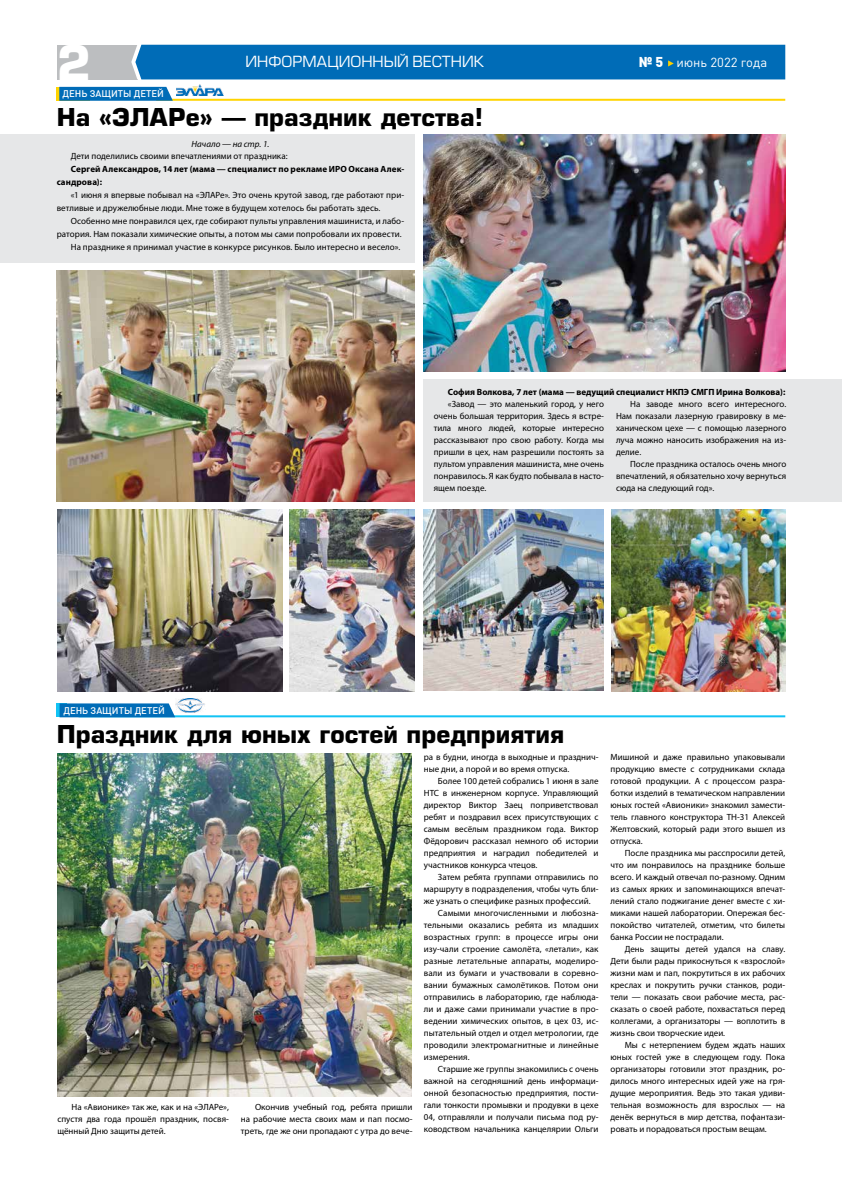
<style>
.page{position:relative;width:842px;height:1191px;background:#fff}
.page>*{position:absolute;margin:0;border:0;box-sizing:border-box;transform-origin:0 0}
.t1{font:700 48px "Europe C";color:#fff}
.t2{font:700 24px "Europe C";color:#000}
.t3{font:15px "Europe C";color:#fff}
.t4{font:13px "DIN Cyr";color:#fff}
.t5{font:500 9.5px "DIN Cyr";color:#fff}
.t6{font:9px/12px "Myriad Pro";color:#000;text-align:justify}
.t7{font:700 9px/13px "Myriad Pro";letter-spacing:.005em;color:#000}
.t8{font:italic 9px "Myriad Pro";color:#000}
.s1{font-weight:900;font-size:14px}
</style>
<div class="page">
<div style="left:57px;top:45px;width:81px;height:34px;background:#bcbec0"></div>
<div style="left:131px;top:45px;width:654px;height:34px;background:#006cb7"></div>
<div style="left:0;top:134px;width:414px;height:129px;background:#e6e7e8"></div>
<hr style="left:79px;top:715px;width:706px;height:2px;background:#12c3f4">
<img style="left:175px;top:699px;width:30px;height:14px">
<svg style="left:57px;top:703px;width:3px;height:14px"></svg>
<svg style="left:60px;top:703px;width:115px;height:14px;background:#0e74bb"></svg>
<img style="left:57px;top:753px;width:355px;height:343px">
<img style="left:176px;top:84px;width:47px;height:12px">
<hr style="left:156px;top:99px;width:629px;height:2px;background:#ffd400">
<div style="left:57px;top:87px;width:33px;height:14px;background:#ffd400"></div>
<svg style="left:59px;top:87px;width:114px;height:14px;background:#0c72b7"></svg>
<img style="left:424px;top:134px;width:361px;height:238px">
<img style="left:57px;top:270px;width:357px;height:232px">
<div style="left:424px;top:379px;width:418px;height:123px;background:#e6e7e8"></div>
<img style="left:57px;top:509px;width:225px;height:182px">
<img style="left:424px;top:509px;width:179px;height:182px">
<img style="left:612px;top:509px;width:173px;height:182px">
<img style="left:290px;top:509px;width:124px;height:182px">
<h1 class="t1" style="left:57px;top:34px;width:36px">2</h1>
<h3 class="t3" style="left:245px;top:53px;width:240px">ИНФОРМАЦИОННЫЙ ВЕСТНИК</h3>
<h3 class="t4" style="left:639px;top:55px;width:130px"><span class="s1">№ 5</span> июнь 2022 года</h3>
<p class="t5" style="left:63px;top:88px;width:103px">День защиты детей</p>
<h2 class="t2" style="left:57px;top:103px;width:428px">На «ЭЛАРе» — праздник детства!</h2>
<p class="t8" style="left:191px;top:139px;width:79px">Начало — на стр. 1.</p>
<p class="t6" style="left:71px;top:150px;width:218px">Дети поделились своими впечатлениями от праздника:</p>
<p class="t7" style="left:57px;top:162px;width:349px;text-indent:14px">Сергей Александров, 14 лет (мама — специалист по рекламе ИРО Оксана Алек&shy;сандрова):</p>
<p class="t6" style="left:57px;top:189px;width:349px;line-height:13px;text-indent:14px">«1 июня я впервые побывал на «ЭЛАРе». Это очень крутой завод, где работают при&shy;ветливые и дружелюбные люди. Мне тоже в будущем хотелось бы работать здесь.</p>
<p class="t6" style="left:71px;top:215px;width:335px">Особенно мне понравился цех, где собирают пульты управления машиниста, и лабо-</p>
<p class="t6" style="left:57px;top:228px;width:346px">ратория. Нам показали химические опыты, а потом мы сами попробовали их провести.</p>
<p class="t6" style="left:71px;top:241px;width:331px">На празднике я принимал участие в конкурсе рисунков. Было интересно и весело».</p>
<p class="t7" style="left:448px;top:385px;width:339px">София Волкова, 7 лет (мама — ведущий специалист НКПЭ СМГП Ирина Волкова):</p>
<p class="t6" style="left:434px;top:398px;width:172px;text-indent:14px">«Завод — это маленький город, у него очень большая территория. Здесь я встре&shy;тила много людей, которые интересно рассказывают про свою работу. Когда мы пришли в цех, нам разрешили постоять за пультом управления машиниста, мне очень понравилось. Я как будто побывала в насто&shy;ящем поезде.</p>
<p class="t6" style="left:616px;top:398px;width:172px;text-indent:14px">На заводе много всего интересного.<br>Нам показали лазерную гравировку в ме&shy;ханическом цехе — с помощью лазерного луча можно наносить изображения на из&shy;делие.</p>
<p class="t6" style="left:616px;top:458px;width:172px;text-indent:14px">После праздника осталось очень много впечатлений, я обязательно хочу вернуться сюда на следующий год».</p>
<p class="t5" style="left:63px;top:704px;width:103px">День защиты детей</p>
<h2 class="t2" style="left:57px;top:720px;width:509px">Праздник для юных гостей предприятия</h2>
<p class="t6" style="left:57px;top:1100px;width:173px;text-indent:14px">На «Авионике» так же, как и на «ЭЛАРе», спустя два года прошёл праздник, посвя&shy;щённый Дню защиты детей.</p>
<p class="t6" style="left:241px;top:1100px;width:173px;text-indent:14px">Окончив учебный год, ребята пришли на рабочие места своих мам и пап посмо&shy;треть, где же они пропадают с утра до вече-</p>
<p class="t6" style="left:424px;top:751px;width:176px">ра в будни, иногда в выходные и празднич&shy;ные дни, а порой и во время отпуска.</p>
<p class="t6" style="left:424px;top:775px;width:176px;text-indent:14px">Более 100 детей собрались 1 июня в зале НТС в инженерном корпусе. Управляющий директор Виктор Заец поприветствовал ребят и поздравил всех присутствующих с самым весёлым праздником года. Виктор Фёдорович рассказал немного об истории предприятия и наградил победителей и участников конкурса чтецов.</p>
<p class="t6" style="left:438px;top:871px;width:162px">Затем ребята группами отправились по</p>
<p class="t6" style="left:424px;top:883px;width:176px">маршруту в подразделения, чтобы чуть бли-</p>
<p class="t6" style="left:424px;top:895px;width:168px">же узнать о специфике разных профессий.</p>
<p class="t6" style="left:438px;top:907px;width:162px">Самыми многочисленными и любозна-</p>
<p class="t6" style="left:424px;top:919px;width:176px">тельными оказались ребята из младших</p>
<p class="t6" style="left:424px;top:931px;width:176px">возрастных групп: в процессе игры они</p>
<p class="t6" style="left:424px;top:943px;width:176px">изу-чали строение самолёта, «летали», как</p>
<p class="t6" style="left:424px;top:955px;width:176px">разные летательные аппараты, моделиро-</p>
<p class="t6" style="left:424px;top:967px;width:176px">вали из бумаги и участвовали в соревно-</p>
<p class="t6" style="left:424px;top:979px;width:176px">вании бумажных самолётиков. Потом они</p>
<p class="t6" style="left:424px;top:991px;width:176px">отправились в лабораторию, где наблюда-</p>
<p class="t6" style="left:424px;top:1003px;width:176px">ли и даже сами принимали участие в про-</p>
<p class="t6" style="left:424px;top:1015px;width:176px">ведении химических опытов, в цех 03, ис-</p>
<p class="t6" style="left:424px;top:1027px;width:176px">пытательный отдел и отдел метрологии, где</p>
<p class="t6" style="left:424px;top:1039px;width:176px">проводили электромагнитные и линейные</p>
<p class="t6" style="left:424px;top:1051px;width:47px">измерения.</p>
<p class="t6" style="left:438px;top:1063px;width:162px">Старшие же группы знакомились с очень</p>
<p class="t6" style="left:424px;top:1075px;width:176px">важной на сегодняшний день информаци-</p>
<p class="t6" style="left:424px;top:1087px;width:176px">онной безопасностью предприятия, пости-</p>
<p class="t6" style="left:424px;top:1099px;width:176px">гали тонкости промывки и продувки в цехе</p>
<p class="t6" style="left:424px;top:1111px;width:176px">04, отправляли и получали письма под ру-</p>
<p class="t6" style="left:424px;top:1123px;width:176px">ководством начальника канцелярии Ольги</p>
<p class="t6" style="left:610px;top:751px;width:176px">Мишиной и даже правильно упаковывали продукцию вместе с сотрудниками склада готовой продукции. А с процессом разра&shy;ботки изделий в тематическом направлении юных гостей «Авионики» знакомил замести&shy;тель главного конструктора ТН-31 Алексей Желтовский, который ради этого вышел из отпуска.</p>
<p class="t6" style="left:610px;top:847px;width:176px;text-indent:14px">После праздника мы расспросили детей, что им понравилось на празднике больше всего. И каждый отвечал по-разному. Одним из самых ярких и запоминающихся впечат&shy;лений стало поджигание денег вместе с хи&shy;миками нашей лаборатории. Опережая бес&shy;покойство читателей, отметим, что билеты банка России не пострадали.</p>
<p class="t6" style="left:610px;top:943px;width:176px;text-indent:14px">День защиты детей удался на славу.<br>Дети были рады прикоснуться к «взрослой» жизни мам и пап, покрутиться в их рабочих креслах и покрутить ручки станков, роди&shy;тели — показать свои рабочие места, рас&shy;сказать о своей работе, похвастаться перед коллегами, а организаторы — воплотить в жизнь свои творческие идеи.</p>
<p class="t6" style="left:610px;top:1039px;width:176px;text-indent:14px">Мы с нетерпением будем ждать наших юных гостей уже в следующем году. Пока организаторы готовили этот праздник, ро&shy;дилось много интересных идей уже на гря&shy;дущие мероприятия. Ведь это такая удиви&shy;тельная возможность для взрослых — на денёк вернуться в мир детства, пофантази&shy;ровать и порадоваться простым вещам.</p>
</div>
